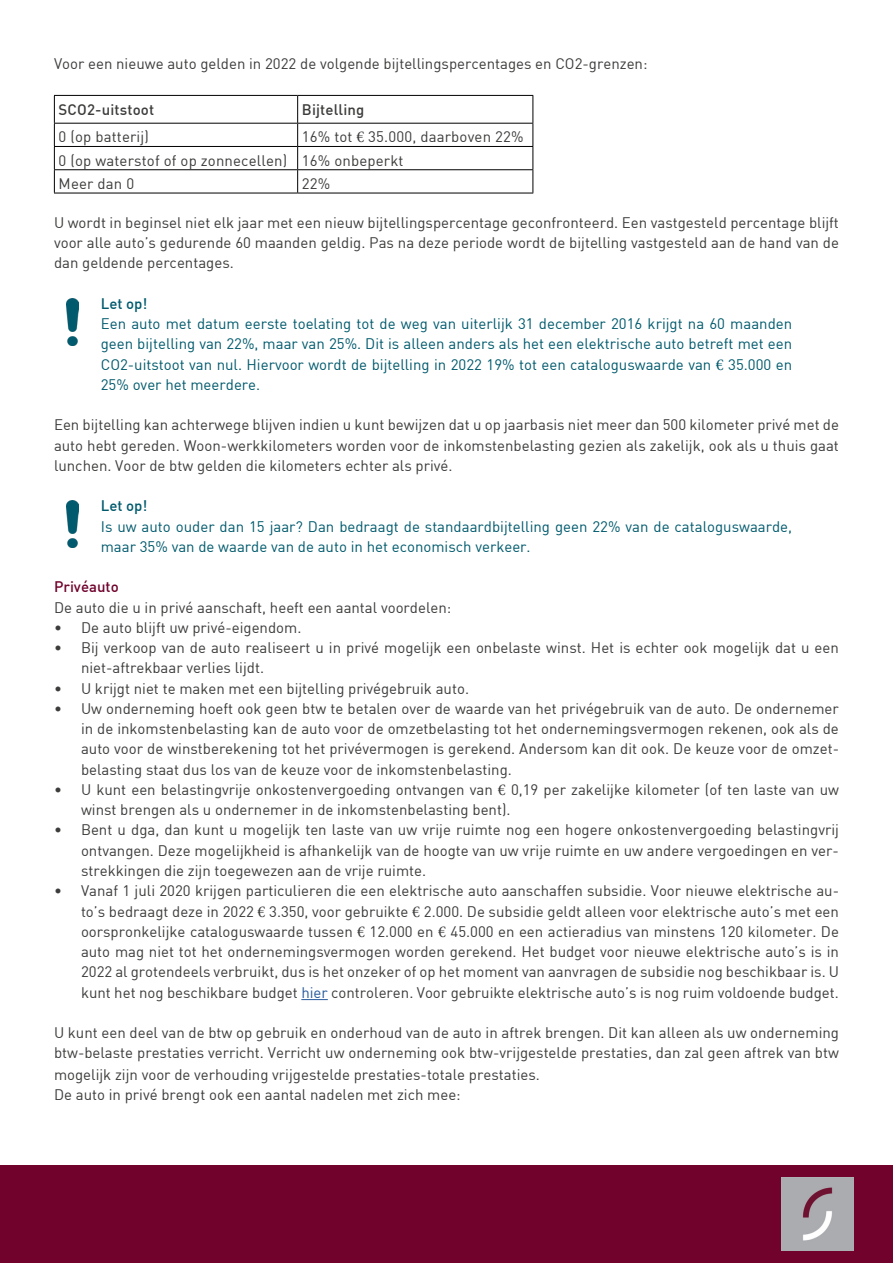
<style>
.page{position:relative;width:893px;height:1263px;background:#fff}
.page>*{position:absolute;margin:0;border:0;box-sizing:border-box;transform-origin:0 0}
.t1{font:15px/20.2px "DIN";color:#3c3c3b}
.t2{font:15px/20.2px "DIN";color:#005a6d;text-align:justify}
.t3{font:500 15px "DIN";letter-spacing:.01em;color:#3c3c3b}
.t4{font:500 15px "DIN";color:#005a6d}
.t5{font:500 15px "DIN";color:#70022b}
.s1{font-family:"Minion Pro";font-size:16.5px}
.s2{color:#275b9b}
</style>
<div class="page">
<div style="left:0;top:1165px;width:893px;height:98px;background:#70022b"></div>
<img style="left:781px;top:1178px;width:72px;height:72px">
<svg style="left:301px;top:999px;width:27px;height:1px"></svg>
<hr style="left:54px;top:95px;width:244px;height:1px;background:#000">
<hr style="left:298px;top:95px;width:235px;height:1px;background:#000">
<hr style="left:54px;top:123px;width:244px;height:1px;background:#000">
<hr style="left:298px;top:123px;width:235px;height:1px;background:#000">
<hr style="left:54px;top:146px;width:244px;height:1px;background:#000">
<hr style="left:298px;top:146px;width:235px;height:1px;background:#000">
<hr style="left:54px;top:169px;width:244px;height:1px;background:#000">
<svg style="left:54px;top:96px;width:1px;height:97px"></svg>
<hr style="left:298px;top:169px;width:235px;height:1px;background:#000">
<svg style="left:297px;top:96px;width:1px;height:97px"></svg>
<svg style="left:532px;top:96px;width:1px;height:97px"></svg>
<hr style="left:54px;top:193px;width:244px;height:1px;background:#000">
<hr style="left:298px;top:193px;width:235px;height:1px;background:#000">
<img style="left:67px;top:298px;width:12px;height:47px">
<img style="left:67px;top:501px;width:12px;height:47px">
<p class="t1" style="left:54px;top:53px;width:595px">Voor een nieuwe auto gelden in 2022 de volgende bijtellingspercentages en CO2-grenzen:</p>
<p class="t3" style="left:59px;top:100px;width:97px">SCO2-uitstoot</p>
<p class="t3" style="left:302px;top:100px;width:64px">Bijtelling</p>
<p class="t1" style="left:59px;top:126px;width:92px">0 (op batterij)</p>
<p class="t1" style="left:59px;top:125px;width:466px;line-height:23.2px;text-indent:243px">16% tot <span class="s1">€</span> 35.000, daarboven 22%<br>0 (op waterstof of op zonnecellen) 16% onbeperkt<br>Meer dan 0</p>
<p class="t1" style="left:302px;top:173px;width:30px">22%</p>
<p class="t1" style="left:54px;top:212px;width:786px;text-align:justify">U wordt in beginsel niet elk jaar met een nieuw bijtellingspercentage geconfronteerd. Een vastgesteld percentage blijft voor alle auto’s gedurende 60 maanden geldig. Pas na deze periode wordt de bijtelling vastgesteld aan de hand van de dan geldende percentages.</p>
<p class="t4" style="left:101px;top:294px;width:48px">Let op!</p>
<p class="t2" style="left:101px;top:313px;width:693px">Een auto met datum eerste toelating tot de weg van uiterlijk 31 december 2016 krijgt na 60 maanden geen bijtelling van 22%, maar van 25%. Dit is alleen anders als het een elektrische auto betreft met een CO2-uitstoot van nul. Hiervoor wordt de bijtelling in 2022 19% tot een cataloguswaarde van <span class="s1">€</span> 35.000 en 25% over het meerdere.</p>
<p class="t1" style="left:54px;top:415px;width:786px;text-align:justify">Een bijtelling kan achterwege blijven indien u kunt bewijzen dat u op jaarbasis niet meer dan 500 kilometer privé met de auto hebt gereden. Woon-werkkilometers worden voor de inkomstenbelasting gezien als zakelijk, ook als u thuis gaat lunchen. Voor de btw gelden die kilometers echter als privé.</p>
<p class="t4" style="left:101px;top:496px;width:48px">Let op!</p>
<p class="t2" style="left:101px;top:516px;width:693px">Is uw auto ouder dan 15 jaar? Dan bedraagt de standaardbijtelling geen 22% van de cataloguswaarde, maar 35% van de waarde van de auto in het economisch verkeer.</p>
<p class="t5" style="left:54px;top:577px;width:66px">Privéauto</p>
<p class="t1" style="left:54px;top:597px;width:399px">De auto die u in privé aanschaft, heeft een aantal voordelen:</p>
<p class="t1" style="left:54px;top:617px;width:249px">• De auto blijft uw privé-eigendom.</p>
<p class="t1" style="left:81px;top:637px;width:759px;text-indent:-27px">• Bij verkoop van de auto realiseert u in privé mogelijk een onbelaste winst. Het is echter ook mogelijk dat u een niet-aftrekbaar verlies lijdt.</p>
<p class="t1" style="left:54px;top:678px;width:417px">• U krijgt niet te maken met een bijtelling privégebruik auto.</p>
<p class="t1" style="left:81px;top:698px;width:759px;text-align:justify;text-indent:-27px">• Uw onderneming hoeft ook geen btw te betalen over de waarde van het privégebruik van de auto. De ondernemer in de inkomstenbelasting kan de auto voor de omzetbelasting tot het ondernemingsvermogen rekenen, ook als de auto voor de winstberekening tot het privévermogen is gerekend. Andersom kan dit ook. De keuze voor de omzet&shy;belasting staat dus los van de keuze voor de inkomstenbelasting.</p>
<p class="t1" style="left:81px;top:779px;width:759px;text-indent:-27px">• U kunt een belastingvrije onkostenvergoeding ontvangen van <span class="s1">€</span> 0,19 per zakelijke kilometer (of ten laste van uw winst brengen als u ondernemer in de inkomstenbelasting bent).</p>
<p class="t1" style="left:81px;top:820px;width:759px;text-align:justify;text-indent:-27px">• Bent u dga, dan kunt u mogelijk ten laste van uw vrije ruimte nog een hogere onkostenvergoeding belastingvrij ontvangen. Deze mogelijkheid is afhankelijk van de hoogte van uw vrije ruimte en uw andere vergoedingen en ver&shy;strekkingen die zijn toegewezen aan de vrije ruimte.</p>
<p class="t1" style="left:81px;top:880px;width:759px;text-align:justify;text-indent:-27px">• Vanaf 1 juli 2020 krijgen particulieren die een elektrische auto aanschaffen subsidie. Voor nieuwe elektrische au&shy;to’s bedraagt deze in 2022 <span class="s1">€</span> 3.350, voor gebruikte <span class="s1">€</span> 2.000. De subsidie geldt alleen voor elektrische auto’s met een oorspronkelijke cataloguswaarde tussen <span class="s1">€</span> 12.000 en <span class="s1">€</span> 45.000 en een actieradius van minstens 120 kilometer. De auto mag niet tot het ondernemingsvermogen worden gerekend. Het budget voor nieuwe elektrische auto’s is in 2022 al grotendeels verbruikt, dus is het onzeker of op het moment van aanvragen de subsidie nog beschikbaar is. U kunt het nog beschikbare budget <span class="s2">hier</span> controleren. Voor gebruikte elektrische auto’s is nog ruim voldoende budget.</p>
<p class="t1" style="left:54px;top:1022px;width:786px">U kunt een deel van de btw op gebruik en onderhoud van de auto in aftrek brengen. Dit kan alleen als uw onderneming btw-belaste prestaties verricht. Verricht uw onderneming ook btw-vrijgestelde prestaties, dan zal geen aftrek van btw</p>
<p class="t1" style="left:54px;top:1064px;width:487px">mogelijk zijn voor de verhouding vrijgestelde prestaties-totale prestaties.<br>De auto in privé brengt ook een aantal nadelen met zich mee:</p>
</div>
